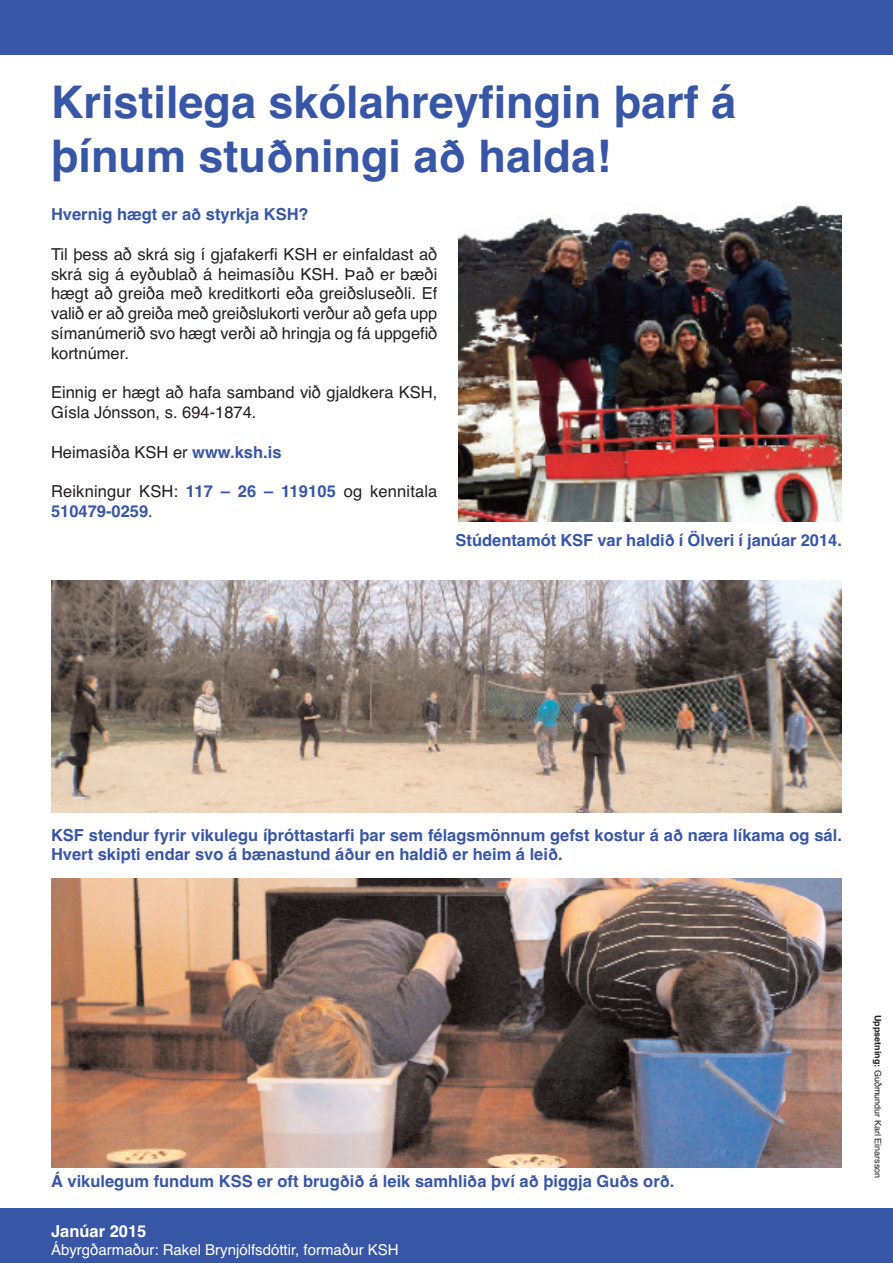
<style>
.page{position:relative;width:893px;height:1263px;background:#fff}
.page>*{position:absolute;margin:0;border:0;box-sizing:border-box;transform-origin:0 0}
.t1{font:700 45px/54px "Helvetica";color:#3757a6}
.t2{font:16.5px/19.8px "Helvetica";color:#231f20}
.t3{font:700 16.5px/19.8px "Helvetica";color:#3757a6}
.t4{font:700 16.5px "Helvetica";color:#fff}
.t5{font:15px "Helvetica";color:#fff}
.t6{font:9px "Helvetica";color:#231f20}
.s1{font-weight:700;color:#3757a6}
.s2{font-weight:700}
</style>
<div class="page">
<div style="left:0;top:0;width:893px;height:55px;background:#3757a6"></div>
<div style="left:0;top:1208px;width:893px;height:55px;background:#3757a6"></div>
<img style="left:458px;top:205px;width:384px;height:317px">
<img style="left:51px;top:581px;width:791px;height:232px">
<img style="left:51px;top:878px;width:791px;height:289px">
<h1 class="t1" style="left:51px;top:75px;width:687px">Kristilega skólahreyfingin þarf á þínum stuðningi að halda!</h1>
<p class="t3" style="left:51px;top:205px;width:259px">Hvernig hægt er að styrkja KSH?</p>
<p class="t2" style="left:51px;top:244px;width:388px;text-align:justify">Til þess að skrá sig í gjafakerfi KSH er einfaldast að skrá sig á eyðublað á heimasíðu KSH. Það er bæði hægt að greiða með kreditkorti eða greiðsluseðli. Ef valið er að greiða með greiðslukorti verður að gefa upp símanúmerið svo hægt verði að hringja og fá uppgefið kortnúmer.</p>
<p class="t2" style="left:51px;top:383px;width:388px">Einnig er hægt að hafa samband við gjaldkera KSH,<br>Gísla Jónsson, s. 694-1874.</p>
<p class="t2" style="left:51px;top:442px;width:232px">Heimasíða KSH er <span class="s1">www.ksh.is</span></p>
<p class="t2" style="left:51px;top:482px;width:388px">Reikningur KSH: <span class="s1">117 – 26 – 119105</span> og kennitala<br><span class="s1">510479-0259</span>.</p>
<p class="t3" style="left:455px;top:531px;width:388px">Stúdentamót KSF var haldið í Ölveri í janúar 2014.</p>
<p class="t3" style="left:51px;top:825px;width:792px">KSF stendur fyrir vikulegu íþróttastarfi þar sem félagsmönnum gefst kostur á að næra líkama og sál.<br>Hvert skipti endar svo á bænastund áður en haldið er heim á leið.</p>
<p class="t3" style="left:51px;top:1171px;width:625px">Á vikulegum fundum KSS er oft brugðið á leik samhliða því að þiggja Guðs orð.</p>
<p class="t4" style="left:51px;top:1221px;width:97px">Janúar 2015</p>
<p class="t5" style="left:51px;top:1241px;width:349px">Ábyrgðarmaður: Rakel Brynjólfsdóttir, formaður KSH</p>
<p class="t6" style="left:883px;top:1014px;width:165px;rotate:90deg"><span class="s2">Uppsetning:</span> Guðmundur Karl Einarsson</p>
</div>
